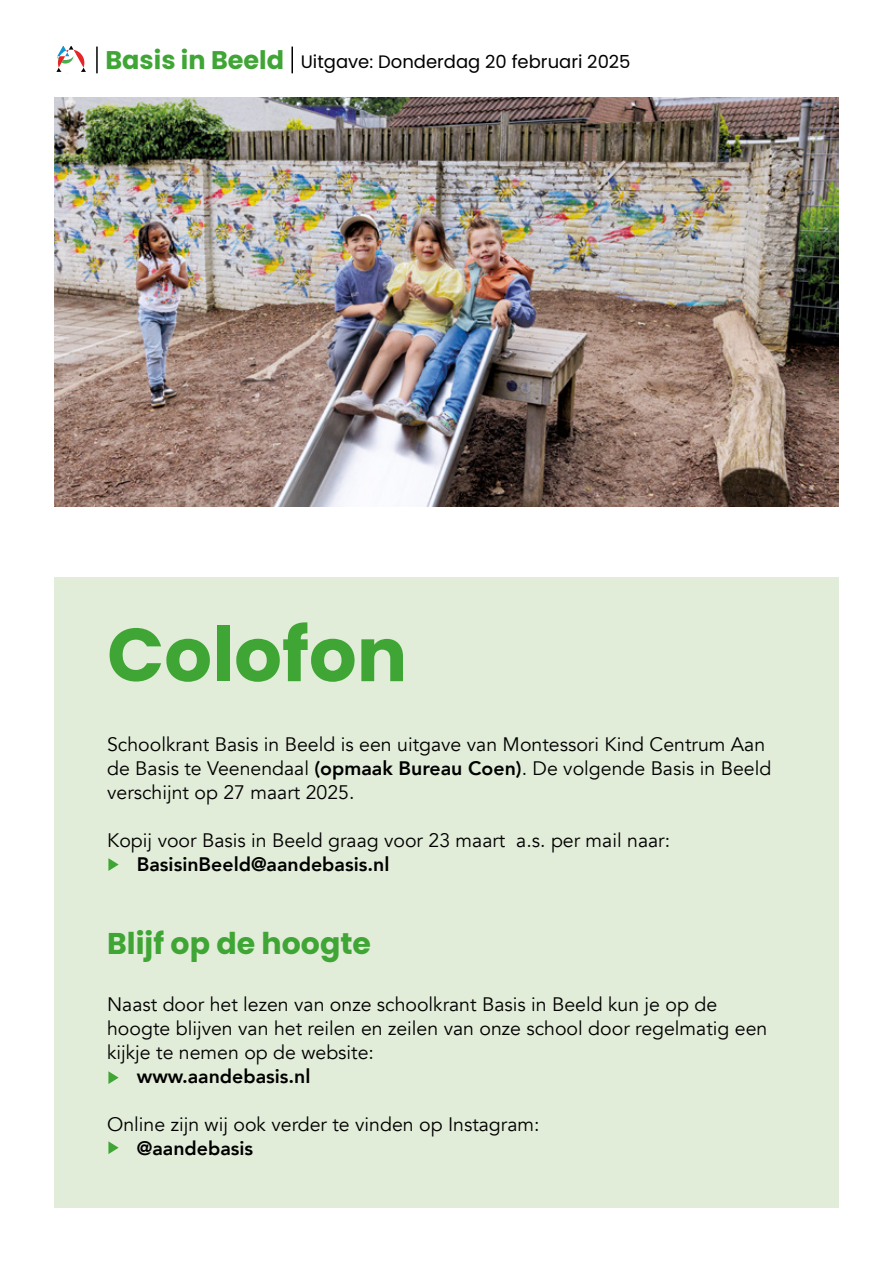
<style>
.page{position:relative;width:893px;height:1263px;background:#fff}
.page>*{position:absolute;margin:0;border:0;box-sizing:border-box;transform-origin:0 0}
.t1{font:700 75px "Poppins";color:#3fa535}
.t2{font:700 30px "Poppins";color:#3fa535}
.t3{font:19.5px/24px "Avenir";color:#000}
.t4{font:800 19.5px "Avenir";color:#000}
.t5{font:18px "Poppins";color:#000}
.s1{font-weight:700;font-size:25.5px;color:#3fa535}
.s2{font-weight:800}
</style>
<div class="page">
<img style="left:54px;top:98px;width:785px;height:409px">
<div style="left:54px;top:577px;width:785px;height:631px;background:#e2edd9"></div>
<svg style="left:108px;top:858px;width:11px;height:13px"></svg>
<svg style="left:108px;top:1071px;width:11px;height:13px"></svg>
<svg style="left:108px;top:1141px;width:11px;height:13px"></svg>
<svg style="left:56px;top:47px;width:30px;height:25px"></svg>
<hr style="left:96px;top:47px;width:2px;height:26px;background:#000">
<hr style="left:291px;top:47px;width:2px;height:26px;background:#000">
<p class="t5" style="left:105px;top:51px;width:527px"><span class="s1">Basis in Beeld</span> Uitgave: Donderdag 20 februari 2025</p>
<h1 class="t1" style="left:107px;top:611px;width:302px">Colofon</h1>
<p class="t3" style="left:107px;top:732px;width:666px">Schoolkrant Basis in Beeld is een uitgave van Montessori Kind Centrum Aan de Basis te Veenendaal <span class="s2">(opmaak Bureau Coen)</span>. De volgende Basis in Beeld verschijnt op 27 maart 2025.</p>
<p class="t3" style="left:107px;top:828px;width:564px">Kopij voor Basis in Beeld graag voor 23 maart a.s. per mail naar:</p>
<p class="t4" style="left:137px;top:849px;width:254px">BasisinBeeld@aandebasis.nl</p>
<h2 class="t2" style="left:107px;top:926px;width:265px">Blijf op de hoogte</h2>
<p class="t3" style="left:107px;top:993px;width:662px">Naast door het lezen van onze schoolkrant Basis in Beeld kun je op de hoogte blijven van het reilen en zeilen van onze school door regelmatig een kijkje te nemen op de website:</p>
<p class="t4" style="left:137px;top:1061px;width:175px">www.aandebasis.nl</p>
<p class="t3" style="left:107px;top:1113px;width:434px">Online zijn wij ook verder te vinden op Instagram:</p>
<p class="t4" style="left:137px;top:1133px;width:118px">@aandebasis</p>
</div>
